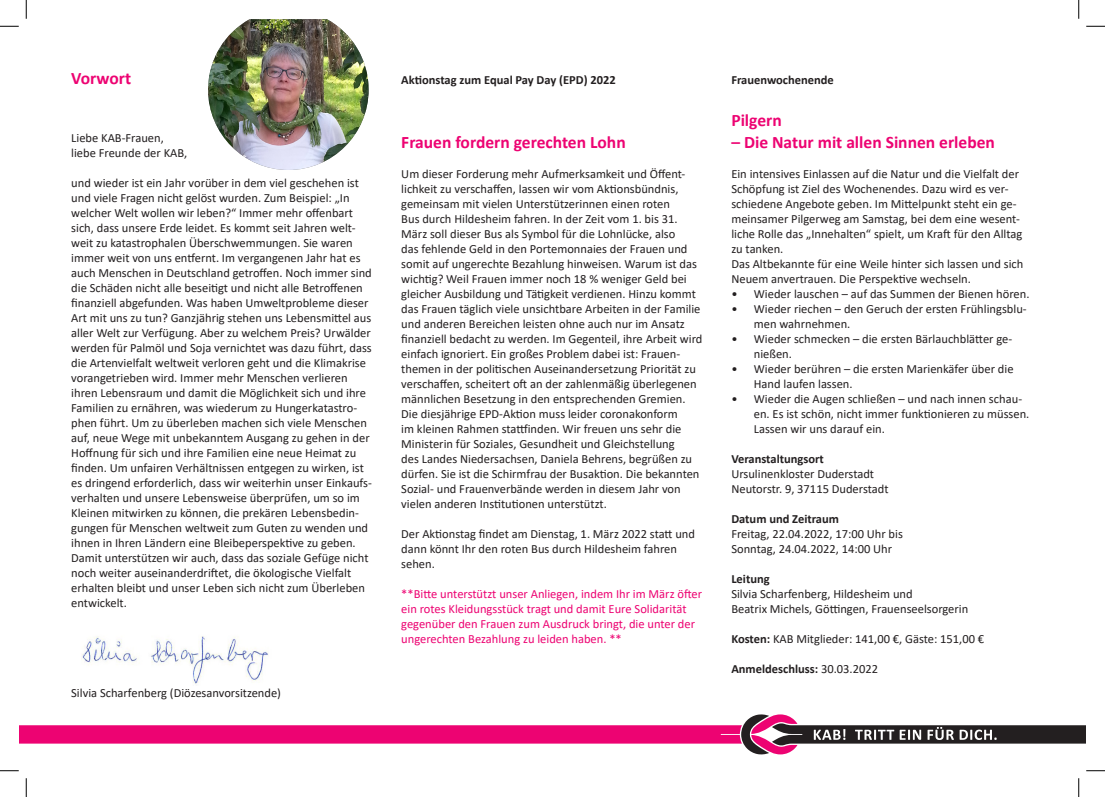
<style>
.page{position:relative;width:1105px;height:797px;background:#fff}
.page>*{position:absolute;margin:0;border:0;box-sizing:border-box;transform-origin:0 0}
.Aufzählungspunkte{font:700 17.5px "Calibri";color:#ed0372}
.Aufzählungspunkte-2{font:12.5px/15px "Calibri";color:#231f20}
.Aufzählungspunkte-3{font:12.5px/15px "Calibri";color:#ed0372}
.Aufzählungspunkte-4{font:700 12.5px "Calibri";color:#231f20}
.s1{font-weight:700}
.s2{font-weight:400}
</style>
<div class="page">
<img style="left:208px;top:19px;width:161px;height:151px">
<img style="left:81px;top:636px;width:188px;height:48px">
<svg style="left:19px;top:714px;width:1067px;height:40px"></svg>
<svg style="left:0;top:25px;width:19px;height:2px"></svg>
<svg style="left:1086px;top:25px;width:19px;height:2px"></svg>
<svg style="left:0;top:770px;width:19px;height:1px"></svg>
<svg style="left:1086px;top:770px;width:19px;height:1px"></svg>
<svg style="left:25px;top:0;width:2px;height:19px"></svg>
<svg style="left:25px;top:778px;width:2px;height:18px"></svg>
<svg style="left:1078px;top:0;width:2px;height:19px"></svg>
<svg style="left:1078px;top:778px;width:2px;height:18px"></svg>
<p class="Aufzählungspunkte" style="left:71px;top:66px;width:61px">Vorwort</p>
<p class="Aufzählungspunkte-2" style="left:71px;top:129px;width:94px">Liebe KAB-Frauen,</p>
<p class="Aufzählungspunkte-2" style="left:71px;top:144px;width:117px">liebe Freunde der KAB,</p>
<p class="Aufzählungspunkte-2" style="left:71px;top:174px;width:302px">und wieder ist ein Jahr vorüber in dem viel geschehen ist und viele Fragen nicht gelöst wurden. Zum Beispiel: „In welcher Welt wollen wir leben?“ Immer mehr offenbart sich, dass unsere Erde leidet. Es kommt seit Jahren welt&shy;weit zu katastrophalen Überschwemmungen. Sie waren immer weit von uns entfernt. Im vergangenen Jahr hat es auch Menschen in Deutschland getroffen. Noch immer sind die Schäden nicht alle beseitigt und nicht alle Betroffenen finanziell abgefunden. Was haben Umweltprobleme dieser Art mit uns zu tun? Ganzjährig stehen uns Lebensmittel aus aller Welt zur Verfügung. Aber zu welchem Preis? Urwälder werden für Palmöl und Soja vernichtet was dazu führt, dass die Artenvielfalt weltweit verloren geht und die Klimakrise vorangetrieben wird. Immer mehr Menschen verlieren ihren Lebensraum und damit die Möglichkeit sich und ihre Familien zu ernähren, was wiederum zu Hungerkatastro&shy;phen führt. Um zu überleben machen sich viele Menschen auf, neue Wege mit unbekanntem Ausgang zu gehen in der Hoffnung für sich und ihre Familien eine neue Heimat zu finden. Um unfairen Verhältnissen entgegen zu wirken, ist es dringend erforderlich, dass wir weiterhin unser Einkaufs&shy;verhalten und unsere Lebensweise überprüfen, um so im Kleinen mitwirken zu können, die prekären Lebensbedin&shy;gungen für Menschen weltweit zum Guten zu wenden und ihnen in Ihren Ländern eine Bleibeperspektive zu geben.<br>Damit unterstützen wir auch, dass das soziale Gefüge nicht noch weiter auseinanderdriftet, die ökologische Vielfalt erhalten bleibt und unser Leben sich nicht zum Überleben entwickelt.</p>
<p class="Aufzählungspunkte-2" style="left:71px;top:684px;width:211px">Silvia Scharfenberg (Diözesanvorsitzende)</p>
<p class="Aufzählungspunkte-4" style="left:401px;top:71px;width:216px">Aktionstag zum Equal Pay Day (EPD) 2022</p>
<p class="Aufzählungspunkte" style="left:401px;top:129px;width:226px">Frauen fordern gerechten Lohn</p>
<p class="Aufzählungspunkte-2" style="left:401px;top:165px;width:303px">Um dieser Forderung mehr Aufmerksamkeit und Öffent&shy;lichkeit zu verschaffen, lassen wir vom Aktionsbündnis, gemeinsam mit vielen Unterstützerinnen einen roten<br>Bus durch Hildesheim fahren. In der Zeit vom 1. bis 31.<br>März soll dieser Bus als Symbol für die Lohnlücke, also<br>das fehlende Geld in den Portemonnaies der Frauen und somit auf ungerechte Bezahlung hinweisen. Warum ist das wichtig? Weil Frauen immer noch 18 % weniger Geld bei gleicher Ausbildung und Tätigkeit verdienen. Hinzu kommt das Frauen täglich viele unsichtbare Arbeiten in der Familie und anderen Bereichen leisten ohne auch nur im Ansatz finanziell bedacht zu werden. Im Gegenteil, ihre Arbeit wird einfach ignoriert. Ein großes Problem dabei ist: Frauen&shy;themen in der politischen Auseinandersetzung Priorität zu verschaffen, scheitert oft an der zahlenmäßig überlegenen männlichen Besetzung in den entsprechenden Gremien.</p>
<p class="Aufzählungspunkte-2" style="left:401px;top:405px;width:300px">Die diesjährige EPD-Aktion muss leider coronakonform<br>im kleinen Rahmen stattfinden. Wir freuen uns sehr die Ministerin für Soziales, Gesundheit und Gleichstellung<br>des Landes Niedersachsen, Daniela Behrens, begrüßen zu dürfen. Sie ist die Schirmfrau der Busaktion. Die bekannten Sozial- und Frauenverbände werden in diesem Jahr von vielen anderen Institutionen unterstützt.</p>
<p class="Aufzählungspunkte-2" style="left:401px;top:525px;width:295px">Der Aktionstag findet am Dienstag, 1. März 2022 statt und dann könnt Ihr den roten Bus durch Hildesheim fahren sehen.</p>
<p class="Aufzählungspunkte-3" style="left:401px;top:585px;width:302px">**Bitte unterstützt unser Anliegen, indem Ihr im März öfter ein rotes Kleidungsstück tragt und damit Eure Solidarität gegenüber den Frauen zum Ausdruck bringt, die unter der ungerechten Bezahlung zu leiden haben. **</p>
<p class="Aufzählungspunkte-4" style="left:731px;top:71px;width:104px">Frauenwochenende</p>
<p class="Aufzählungspunkte" style="left:731px;top:108px;width:52px">Pilgern</p>
<p class="Aufzählungspunkte" style="left:731px;top:129px;width:265px">– Die Natur mit allen Sinnen erleben</p>
<p class="Aufzählungspunkte-2" style="left:731px;top:165px;width:293px">Ein intensives Einlassen auf die Natur und die Vielfalt der Schöpfung ist Ziel des Wochenendes. Dazu wird es ver&shy;schiedene Angebote geben. Im Mittelpunkt steht ein ge&shy;meinsamer Pilgerweg am Samstag, bei dem eine wesent&shy;liche Rolle das „Innehalten“ spielt, um Kraft für den Alltag zu tanken.</p>
<p class="Aufzählungspunkte-2" style="left:731px;top:255px;width:294px">Das Altbekannte für eine Weile hinter sich lassen und sich<br>Neuem anvertrauen. Die Perspektive wechseln.</p>
<p class="Aufzählungspunkte-2" style="left:731px;top:285px;width:300px">• Wieder lauschen – auf das Summen der Bienen hören.</p>
<p class="Aufzählungspunkte-2" style="left:754px;top:300px;width:274px;text-indent:-22px">• Wieder riechen – den Geruch der ersten Frühlingsblu&shy;men wahrnehmen.</p>
<p class="Aufzählungspunkte-2" style="left:754px;top:330px;width:260px;text-indent:-22px">• Wieder schmecken – die ersten Bärlauchblätter ge&shy;nießen.</p>
<p class="Aufzählungspunkte-2" style="left:754px;top:360px;width:261px;text-indent:-22px">• Wieder berühren – die ersten Marienkäfer über die<br>Hand laufen lassen.</p>
<p class="Aufzählungspunkte-2" style="left:754px;top:390px;width:277px;text-indent:-22px">• Wieder die Augen schließen – und nach innen schau&shy;en. Es ist schön, nicht immer funktionieren zu müssen.<br>Lassen wir uns darauf ein.</p>
<p class="Aufzählungspunkte-4" style="left:731px;top:449px;width:94px">Veranstaltungsort</p>
<p class="Aufzählungspunkte-2" style="left:731px;top:465px;width:159px">Ursulinenkloster Duderstadt<br>Neutorstr. 9, 37115 Duderstadt</p>
<p class="Aufzählungspunkte-4" style="left:731px;top:509px;width:109px">Datum und Zeitraum</p>
<p class="Aufzählungspunkte-2" style="left:731px;top:525px;width:173px">Freitag, 22.04.2022, 17:00 Uhr bis</p>
<p class="Aufzählungspunkte-2" style="left:731px;top:540px;width:162px">Sonntag, 24.04.2022, 14:00 Uhr</p>
<p class="Aufzählungspunkte-4" style="left:731px;top:569px;width:40px">Leitung</p>
<p class="Aufzählungspunkte-2" style="left:731px;top:585px;width:183px">Silvia Scharfenberg, Hildesheim und</p>
<p class="Aufzählungspunkte-2" style="left:731px;top:600px;width:238px">Beatrix Michels, Göttingen, Frauenseelsorgerin</p>
<p class="Aufzählungspunkte-2" style="left:731px;top:630px;width:254px"><span class="s1">Kosten:</span> KAB Mitglieder: 141,00 €, Gäste: 151,00 €</p>
<p class="Aufzählungspunkte-4" style="left:731px;top:659px;width:148px">Anmeldeschluss: <span class="s2">30.03.2022</span></p>
</div>
